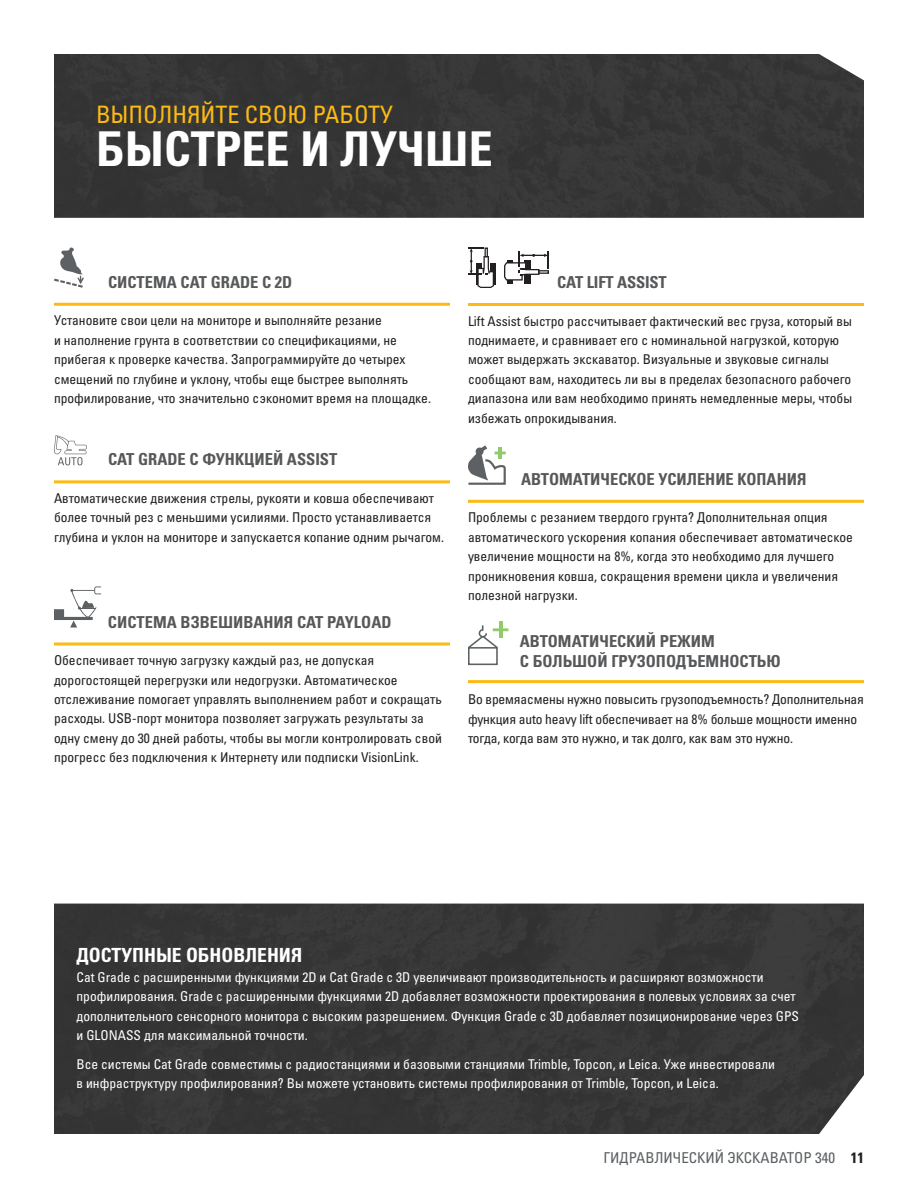
<style>
.page{position:relative;width:918px;height:1188px;background:#fff}
.page>*{position:absolute;margin:0;border:0;box-sizing:border-box;transform-origin:0 0}
.t1{font:48px "Univers LTCYR 67 Bold Cond";color:#fff}
.t2{font:condensed 24px "Univers LTCYR 57";color:#fcba13}
.t3{font:19.5px "Univers LTCYR 67 Bold Cond";color:#fff}
.t4{font:16.5px/19.8px "Univers LTCYR 67 Bold Cond";color:#57585a}
.t5{font:condensed 15px "Univers LTCYR 57";color:#5d6163}
.t6{font:condensed 13.5px/19.5px "Univers LTCYR 57";color:#231f20}
.t7{font:condensed 13.5px/19.5px "Univers LTCYR 57";color:#fff}
.s1{font-family:"Univers LTCYR 67 Bold Cond";font-stretch:normal;color:#231f20}
</style>
<div class="page">
<div style="left:54px;top:904px;width:810px;height:230px;background:#363637"></div>
<hr style="left:54px;top:303px;width:396px;height:3px;background:#fcba13">
<hr style="left:54px;top:480px;width:396px;height:3px;background:#fcba13">
<hr style="left:54px;top:643px;width:396px;height:3px;background:#fcba13">
<svg style="left:54px;top:247px;width:30px;height:41px"></svg>
<svg style="left:54px;top:435px;width:33px;height:30px"></svg>
<svg style="left:54px;top:586px;width:47px;height:42px"></svg>
<hr style="left:468px;top:303px;width:396px;height:3px;background:#fcba13">
<hr style="left:468px;top:500px;width:396px;height:3px;background:#fcba13">
<hr style="left:468px;top:680px;width:396px;height:3px;background:#fcba13">
<div style="left:491px;top:264px;width:5px;height:21px;background:#231f20"></div>
<svg style="left:468px;top:248px;width:26px;height:40px"></svg>
<div style="left:524px;top:260px;width:6px;height:24px;background:#231f20"></div>
<svg style="left:504px;top:252px;width:45px;height:31px"></svg>
<svg style="left:468px;top:445px;width:38px;height:40px"></svg>
<hr style="left:493px;top:628px;width:15px;height:3px;background:#91ca68">
<hr style="left:499px;top:622px;width:3px;height:16px;background:#91ca68">
<div style="left:468px;top:647px;width:30px;height:18px;border:2px solid #5d6163"></div>
<svg style="left:468px;top:625px;width:31px;height:25px"></svg>
<div style="left:54px;top:54px;width:810px;height:164px;background:#353536"></div>
<h2 class="t2" style="left:96px;top:99px;width:299px">ВЫПОЛНЯЙТЕ СВОЮ РАБОТУ</h2>
<h1 class="t1" style="left:96px;top:120px;width:398px">БЫСТРЕЕ И ЛУЧШЕ</h1>
<p class="t4" style="left:108px;top:272px;width:186px">СИСТЕМА CAT GRADE С 2D</p>
<p class="t6" style="left:54px;top:310px;width:379px">Установите свои цели на мониторе и выполняйте резание<br>и наполнение грунта в соответствии со спецификациями, не прибегая к проверке качества. Запрограммируйте до четырех смещений по глубине и уклону, чтобы еще быстрее выполнять профилирование, что значительно сэкономит время на площадке.</p>
<p class="t4" style="left:108px;top:449px;width:231px">CAT GRADE С ФУНКЦИЕЙ ASSIST</p>
<p class="t6" style="left:54px;top:488px;width:392px">Автоматические движения стрелы, рукояти и ковша обеспечивают более точный рез с меньшими усилиями. Просто устанавливается глубина и уклон на мониторе и запускается копание одним рычагом.</p>
<p class="t4" style="left:108px;top:611px;width:285px">СИСТЕМА ВЗВЕШИВАНИЯ CAT PAYLOAD</p>
<p class="t6" style="left:54px;top:650px;width:389px">Обеспечивает точную загрузку каждый раз, не допуская дорогостоящей перегрузки или недогрузки. Автоматическое отслеживание помогает управлять выполнением работ и сокращать расходы. USB-порт монитора позволяет загружать результаты за одну смену до 30 дней работы, чтобы вы могли контролировать свой прогресс без подключения к Интернету или подписки VisionLink.</p>
<p class="t4" style="left:557px;top:272px;width:111px">CAT LIFT ASSIST</p>
<p class="t6" style="left:468px;top:311px;width:386px">Lift Assist быстро рассчитывает фактический вес груза, который вы поднимаете, и сравнивает его с номинальной нагрузкой, которую может выдержать экскаватор. Визуальные и звуковые сигналы сообщают вам, находитесь ли вы в пределах безопасного рабочего диапазона или вам необходимо принять немедленные меры, чтобы избежать опрокидывания.</p>
<p class="t4" style="left:521px;top:469px;width:287px">АВТОМАТИЧЕСКОЕ УСИЛЕНИЕ КОПАНИЯ</p>
<p class="t6" style="left:468px;top:507px;width:387px">Проблемы с резанием твердого грунта? Дополнительная опция автоматического ускорения копания обеспечивает автоматическое увеличение мощности на 8%, когда это необходимо для лучшего проникновения ковша, сокращения времени цикла и увеличения полезной нагрузки.</p>
<p class="t4" style="left:520px;top:631px;width:262px">АВТОМАТИЧЕСКИЙ РЕЖИМ<br>С БОЛЬШОЙ ГРУЗОПОДЪЕМНОСТЬЮ</p>
<p class="t6" style="left:468px;top:689px;width:398px">Во времяaсмены нужно повысить грузоподъемность? Дополнительная функция auto heavy lift обеспечивает на 8% больше мощности именно тогда, когда вам это нужно, и так долго, как вам это нужно.</p>
<h3 class="t3" style="left:76px;top:943px;width:227px">ДОСТУПНЫЕ ОБНОВЛЕНИЯ</h3>
<p class="t7" style="left:76px;top:967px;width:724px">Cat Grade с расширенными функциями 2D и Cat Grade с 3D увеличивают производительность и расширяют возможности профилирования. Grade с расширенными функциями 2D добавляет возможности проектирования в полевых условиях за счет дополнительного сенсорного монитора с высоким разрешением. Функция Grade с 3D добавляет позиционирование через GPS и GLONASS для максимальной точности.</p>
<p class="t7" style="left:76px;top:1054px;width:700px">Все системы Cat Grade совместимы с радиостанциями и базовыми станциями Trimble, Topcon, и Leica. Уже инвестировали в инфраструктуру профилирования? Вы можете установить системы профилирования от Trimble, Topcon, и Leica.</p>
<p class="t5" style="left:604px;top:1148px;width:262px">ГИДРАВЛИЧЕСКИЙ ЭКСКАВАТОР 340 <span class="s1">11</span></p>
</div>
